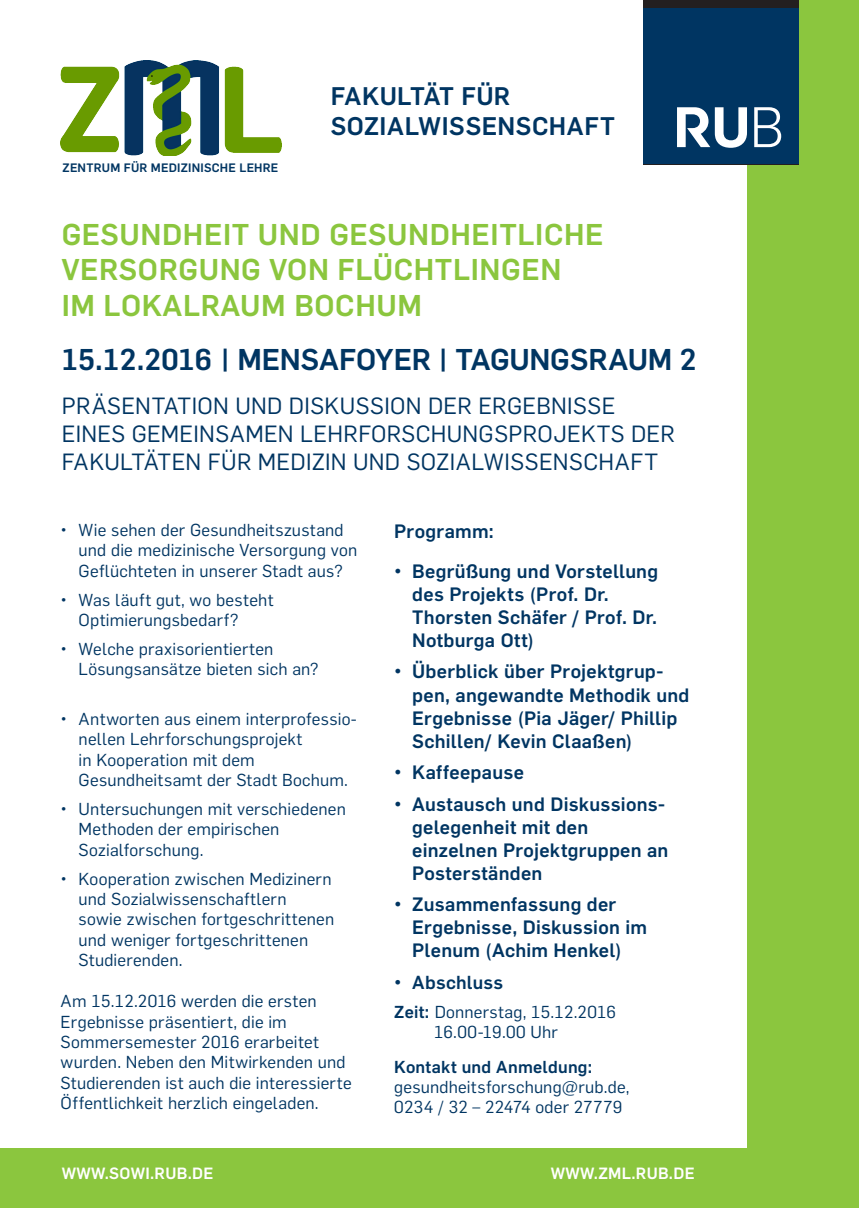
<style>
.page{position:relative;width:859px;height:1208px;background:#8bc63e}
.page>*{position:absolute;margin:0;border:0;box-sizing:border-box;transform-origin:0 0}
.URL{font:700 29.5px/35.4px "Rub Flama";letter-spacing:.02em;color:#8bc63e}
.Headline_gross{font:700 29.5px "Rub Flama";letter-spacing:-.01em;color:#003562}
.Fließtext{font:700 25px/30px "Rub Flama";letter-spacing:.02em;color:#003562}
.Headline_gross-2{font:23px/28px "Rub Flama";letter-spacing:.015em;color:#003562}
.Fließtext-2{font:700 19px/23px "Rub Flama";letter-spacing:.015em;color:#003562}
.Fließtext-3{font:700 18.5px "Rub Flama";letter-spacing:.015em;color:#003562}
.Headline_gross-3{font:17px/20.4px "Rub Flama";letter-spacing:.01em;color:#003562}
.Headline_gross-4{font:700 17px "Rub Flama";letter-spacing:.015em;color:#003562}
.URL-2{font:700 16px "Rub Flama";letter-spacing:.02em;color:#fff}
.Fließtext-4{font:700 12px "Rub Flama";letter-spacing:.015em;color:#003562}
.s1{font-weight:700}
</style>
<div class="page">
<div style="left:0;top:0;width:746px;height:1147px;background:#fff"></div>
<img style="left:60px;top:60px;width:222px;height:95px">
<div style="left:643px;top:0;width:155px;height:164px;background:#231f20"></div>
<div style="left:643px;top:9px;width:155px;height:155px;background:#003562"></div>
<svg style="left:754px;top:107px;width:27px;height:40px"></svg>
<svg style="left:677px;top:107px;width:70px;height:41px"></svg>
<p class="Fließtext-4" style="left:63px;top:159px;width:217px">ZENTRUM FÜR MEDIZINISCHE LEHRE</p>
<p class="Fließtext" style="left:331px;top:79px;width:286px">FAKULTÄT FÜR<br>SOZIALWISSENSCHAFT</p>
<p class="URL" style="left:62px;top:214px;width:543px">GESUNDHEIT UND GESUNDHEITLICHE</p>
<p class="URL" style="left:62px;top:250px;width:501px">VERSORGUNG VON FLÜCHTLINGEN<br>IM LOKALRAUM BOCHUM</p>
<p class="Headline_gross" style="left:62px;top:338px;width:636px">15.12.2016 | MENSAFOYER | TAGUNGSRAUM 2</p>
<p class="Headline_gross-2" style="left:62px;top:390px;width:615px">PRÄSENTATION UND DISKUSSION DER ERGEBNISSE<br>EINES GEMEINSAMEN LEHRFORSCHUNGSPROJEKTS DER<br>FAKULTÄTEN FÜR MEDIZIN UND SOZIALWISSENSCHAFT</p>
<p class="Headline_gross-3" style="left:79px;top:519px;width:280px;text-indent:-18px">• Wie sehen der Gesundheitszustand und die medizinische Versorgung von<br>Geflüchteten in unserer Stadt aus?</p>
<p class="Headline_gross-3" style="left:79px;top:588px;width:196px;text-indent:-18px">• Was läuft gut, wo besteht<br>Optimierungsbedarf?</p>
<p class="Headline_gross-3" style="left:79px;top:638px;width:242px;text-indent:-18px">• Welche praxisorientierten<br>Lösungsansätze bieten sich an?</p>
<p class="Headline_gross-3" style="left:79px;top:707px;width:280px;text-indent:-18px">• Antworten aus einem interprofessio&shy;nellen Lehrforschungsprojekt<br>in Kooperation mit dem<br>Gesundheitsamt der Stadt Bochum.</p>
<p class="Headline_gross-3" style="left:79px;top:797px;width:269px;text-indent:-18px">• Untersuchungen mit verschiedenen<br>Methoden der empirischen<br>Sozialforschung.</p>
<p class="Headline_gross-3" style="left:79px;top:867px;width:257px;text-indent:-18px">• Kooperation zwischen Medizinern und Sozialwissenschaftlern<br>sowie zwischen fortgeschrittenen und weniger fortgeschrittenen<br>Studierenden.</p>
<p class="Headline_gross-3" style="left:61px;top:989px;width:293px">Am 15.12.2016 werden die ersten Ergebnisse präsentiert, die im Sommersemester 2016 erarbeitet wurden. Neben den Mitwirkenden und Studierenden ist auch die interessierte Öffentlichkeit herzlich eingeladen.</p>
<p class="Fließtext-2" style="left:394px;top:518px;width:101px">Programm:</p>
<p class="Fließtext-2" style="left:412px;top:558px;width:247px;text-indent:-18px">• Begrüßung und Vorstellung des Projekts (Prof. Dr.<br>Thorsten Schäfer / Prof. Dr.<br>Notburga Ott)</p>
<p class="Fließtext-2" style="left:412px;top:659px;width:279px;text-indent:-18px">• Überblick über Projektgrup&shy;pen, angewandte Methodik und<br>Ergebnisse (Pia Jäger/ Phillip<br>Schillen/ Kevin Claaßen)</p>
<p class="Fließtext-2" style="left:394px;top:759px;width:131px">• Kaffeepause</p>
<p class="Fließtext-2" style="left:412px;top:791px;width:258px;text-indent:-18px">• Austausch und Diskussions&shy;gelegenheit mit den einzelnen Projektgruppen an<br>Posterständen</p>
<p class="Fließtext-2" style="left:412px;top:891px;width:236px;text-indent:-18px">• Zusammenfassung der<br>Ergebnisse, Diskussion im<br>Plenum (Achim Henkel)</p>
<p class="Fließtext-3" style="left:394px;top:968px;width:111px">• Abschluss</p>
<p class="Headline_gross-3" style="left:394px;top:1000px;width:223px"><span class="s1">Zeit:</span> Donnerstag, 15.12.2016</p>
<p class="Headline_gross-3" style="left:434px;top:1020px;width:125px">16.00-19.00 Uhr</p>
<p class="Headline_gross-4" style="left:394px;top:1054px;width:199px">Kontakt und Anmeldung:</p>
<p class="Headline_gross-3" style="left:394px;top:1075px;width:237px">gesundheitsforschung@rub.de,</p>
<p class="Headline_gross-3" style="left:394px;top:1096px;width:229px">0234 / 32 – 22474 oder 27779</p>
<p class="URL-2" style="left:62px;top:1161px;width:153px">WWW.SOWI.RUB.DE</p>
<p class="URL-2" style="left:551px;top:1161px;width:145px">WWW.ZML.RUB.DE</p>
</div>
